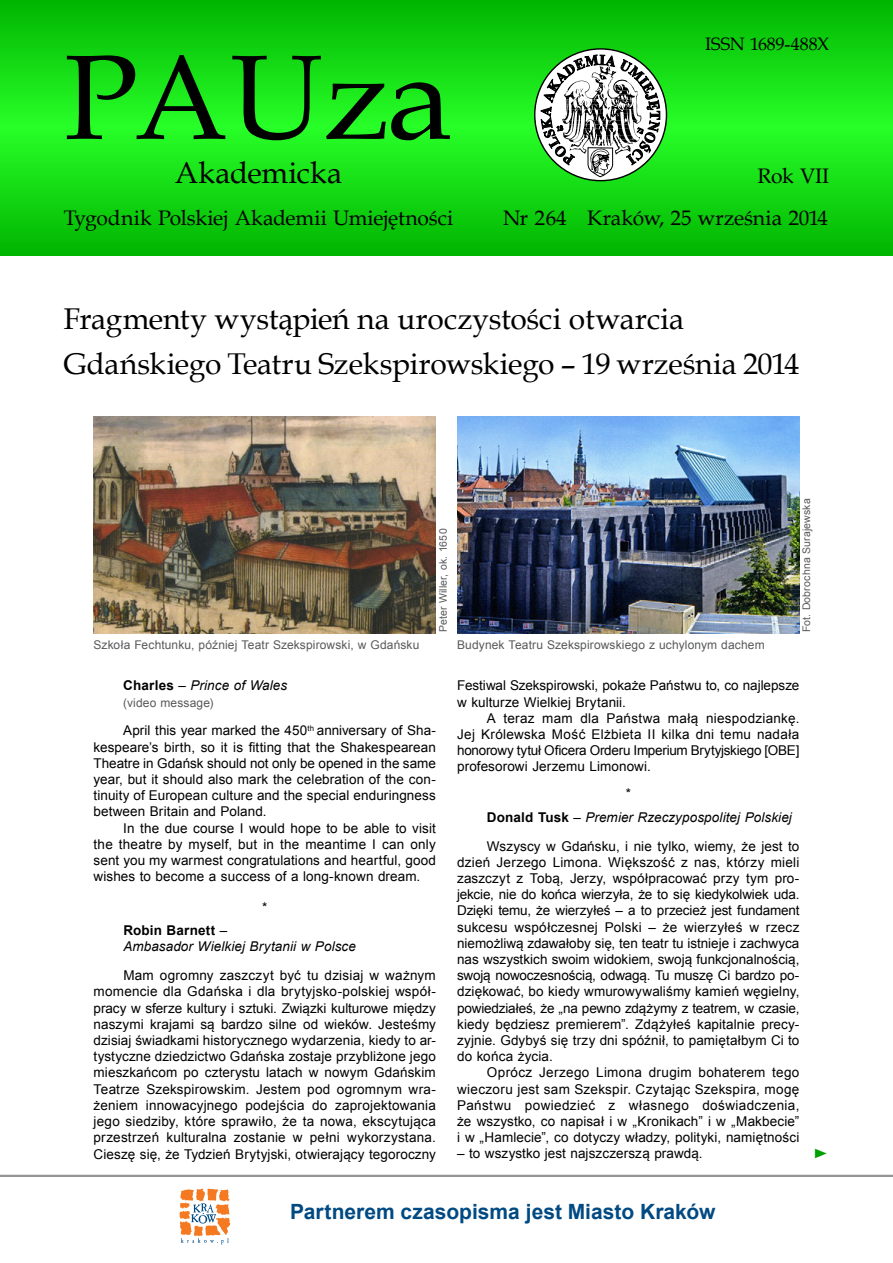
<style>
.page{position:relative;width:893px;height:1263px;background:#fff}
.page>*{position:absolute;margin:0;border:0;box-sizing:border-box;transform-origin:0 0}
.t1{font:120px "Book Antiqua";letter-spacing:-.01em;color:#000}
.t2{font:30px/45px "Book Antiqua";letter-spacing:-.01em;color:#000}
.t3{font:21px/41.4px "Book Antiqua";letter-spacing:-.005em;color:#000;text-align:right}
.t4{font:700 21px "Arial";color:#004a83}
.t5{font:18px "Book Antiqua";letter-spacing:-.005em;color:#000}
.t6{font:13.5px/16.2px "Arial";letter-spacing:.005em;color:#000;text-align:justify}
.t7{font:italic 13.5px/16.2px "Arial";letter-spacing:.01em;color:#000}
.t8{font:13.5px "Times New Roman";color:#00a000;scale:1.22 1}
.t9{font:12px "Arial";letter-spacing:.01em;color:#58595b}
.t10{font:10.5px "Arial";letter-spacing:.015em;color:#58595b}
.s1{font-weight:700;font-style:normal}
.s2{font-style:normal}
</style>
<div class="page">
<svg style="left:0;top:0;width:893px;height:255px;background:#13d813"></svg>
<svg style="left:535px;top:49px;width:131px;height:132px"></svg>
<svg style="left:540px;top:46px;width:120px;height:131px"></svg>
<hr style="left:0;top:1175px;width:893px;height:2px;background:#939598">
<svg style="left:179px;top:1189px;width:51px;height:55px"></svg>
<img style="left:94px;top:417px;width:341px;height:216px">
<img style="left:457px;top:417px;width:342px;height:216px">
<h1 class="t1" style="left:64px;top:14px;width:390px">PAUza</h1>
<h2 class="t2" style="left:175px;top:149px;width:169px">Akademicka</h2>
<h3 class="t3" style="left:64px;top:197px;width:391px">Tygodnik Polskiej Akademii Umiejętności</h3>
<h3 class="t3" style="left:503px;top:197px;width:65px">Nr 264</h3>
<h3 class="t5" style="left:705px;top:32px;width:126px">ISSN 1689-488X</h3>
<h3 class="t3" style="left:587px;top:155px;width:244px">Rok VII<br>Kraków, 25 września 2014</h3>
<h2 class="t2" style="left:64px;top:296px;width:737px">Fragmenty wystąpień na uroczystości otwarcia<br>Gdańskiego Teatru Szekspirowskiego – 19 września 2014</h2>
<p class="t9" style="left:94px;top:637px;width:327px">Szkoła Fechtunku, później Teatr Szekspirowski, w Gdańsku</p>
<p class="t10" style="left:436px;top:632px;width:105px;rotate:-90deg">Peter Willer, ok. 1650</p>
<p class="t9" style="left:457px;top:637px;width:309px">Budynek Teatru Szekspirowskiego z uchylonym dachem</p>
<p class="t10" style="left:799px;top:632px;width:135px;rotate:-90deg">Fot. Dobrochna Surajewska</p>
<p class="t7" style="left:123px;top:678px;width:165px"><span class="s1">Charles</span> <span class="s2">–</span> Prince of Wales</p>
<p class="t9" style="left:123px;top:694px;width:92px">(video message)</p>
<p class="t6" style="left:94px;top:722px;width:344px;text-indent:30px">April this year marked the 450<sup>th</sup> anniversary of Sha&shy;kespeare’s birth, so it is fitting that the Shakespearean Theatre in Gdańsk should not only be opened in the same year, but it should also mark the celebration of the con&shy;tinuity of European culture and the special enduringness between Britain and Poland.</p>
<p class="t6" style="left:94px;top:820px;width:344px;text-indent:30px">In the due course I would hope to be able to visit the theatre by myself, but in the meantime I can only sent you my warmest congratulations and heartful, good wishes to become a success of a long-known dream.</p>
<p class="t6" style="left:262px;top:899px;width:7px">*</p>
<p class="t7" style="left:123px;top:923px;width:234px"><span class="s1">Robin Barnett</span> <span class="s2">–<br></span>Ambasador Wielkiej Brytanii w Polsce</p>
<p class="t6" style="left:94px;top:967px;width:344px;text-indent:30px">Mam ogromny zaszczyt być tu dzisiaj w ważnym momencie dla Gdańska i dla brytyjsko-polskiej współ&shy;pracy w sferze kultury i sztuki. Związki kulturowe między naszymi krajami są bardzo silne od wieków. Jesteśmy dzisiaj świadkami historycznego wydarzenia, kiedy to ar&shy;tystyczne dziedzictwo Gdańska zostaje przybliżone jego mieszkańcom po czterystu latach w nowym Gdańskim Teatrze Szekspirowskim. Jestem pod ogromnym wra&shy;żeniem innowacyjnego podejścia do zaprojektowania jego siedziby, które sprawiło, że ta nowa, ekscytująca przestrzeń kulturalna zostanie w pełni wykorzystana.<br>Cieszę się, że Tydzień Brytyjski, otwierający tegoroczny</p>
<p class="t6" style="left:457px;top:677px;width:344px">Festiwal Szekspirowski, pokaże Państwu to, co najlepsze w kulturze Wielkiej Brytanii.</p>
<p class="t6" style="left:457px;top:710px;width:344px;text-indent:30px">A teraz mam dla Państwa małą niespodziankę.<br>Jej Królewska Mość Elżbieta II kilka dni temu nadała honorowy tytuł Oficera Orderu Imperium Brytyjskiego [OBE] profesorowi Jerzemu Limonowi.</p>
<p class="t7" style="left:487px;top:782px;width:306px;line-height:23.4px;text-indent:139px"><span class="s2">*<br></span><span class="s1">Donald Tusk</span> <span class="s2">–</span> Premier Rzeczypospolitej Polskiej</p>
<p class="t6" style="left:457px;top:838px;width:344px;text-indent:30px">Wszyscy w Gdańsku, i nie tylko, wiemy, że jest to dzień Jerzego Limona. Większość z nas, którzy mieli zaszczyt z Tobą, Jerzy, współpracować przy tym pro&shy;jekcie, nie do końca wierzyła, że to się kiedykolwiek uda.<br>Dzięki temu, że wierzyłeś – a to przecież jest fundament sukcesu współczesnej Polski – że wierzyłeś w rzecz niemożliwą zdawałoby się, ten teatr tu istnieje i zachwyca nas wszystkich swoim widokiem, swoją funkcjonalnością, swoją nowoczesnością, odwagą. Tu muszę Ci bardzo po&shy;dziękować, bo kiedy wmurowywaliśmy kamień węgielny, powiedziałeś, że „na pewno zdążymy z teatrem, w czasie, kiedy będziesz premierem”. Zdążyłeś kapitalnie precy&shy;zyjnie. Gdybyś się trzy dni spóźnił, to pamiętałbym Ci to do końca życia.</p>
<p class="t6" style="left:457px;top:1064px;width:344px;text-indent:30px">Oprócz Jerzego Limona drugim bohaterem tego wieczoru jest sam Szekspir. Czytając Szekspira, mogę Państwu powiedzieć z własnego doświadczenia, że wszystko, co napisał i w „Kronikach” i w „Makbecie” i w „Hamlecie”, co dotyczy władzy, polityki, namiętności</p>
<p class="t6" style="left:457px;top:1145px;width:247px">– to wszystko jest najszczerszą prawdą.</p>
<p class="t8" style="left:813px;top:1143px;width:15px">►</p>
<h3 class="t4" style="left:290px;top:1196px;width:427px">Partnerem czasopisma jest Miasto Kraków</h3>
</div>
